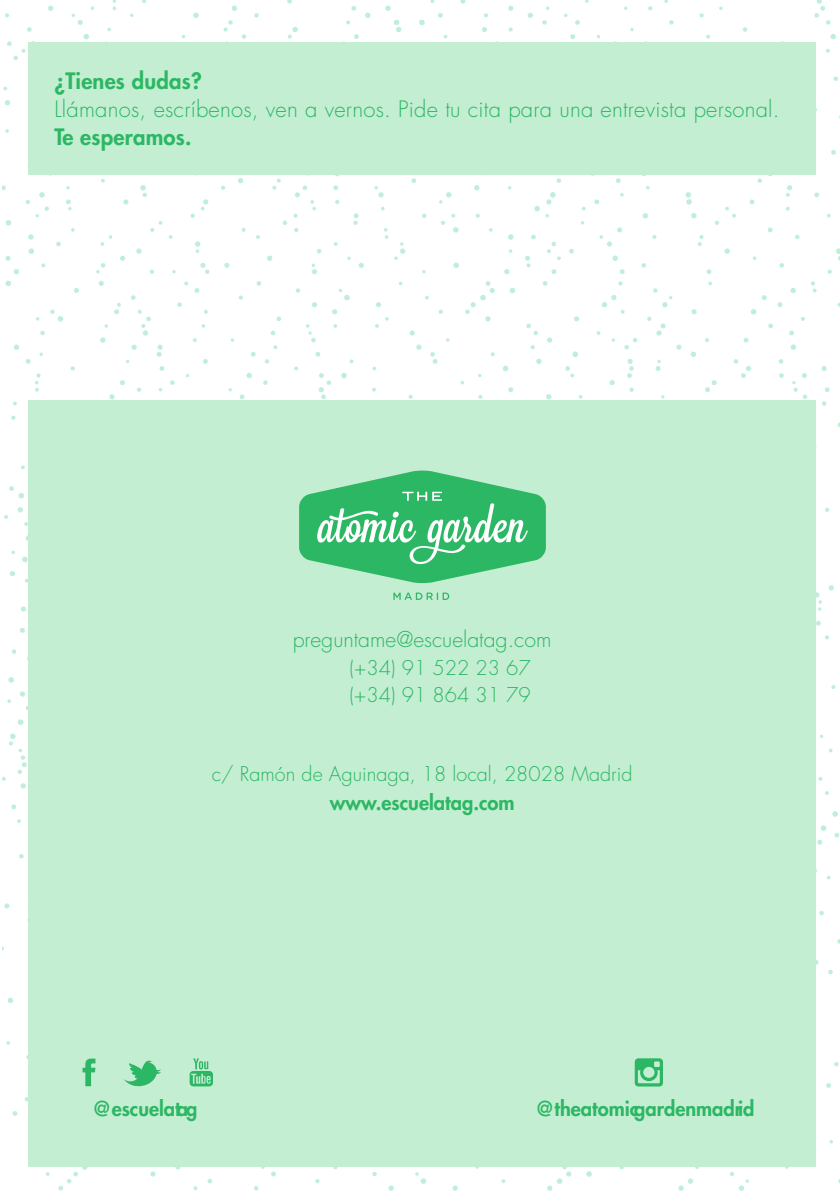
<style>
.page{position:relative;width:840px;height:1191px;background:#fff}
.page>*{position:absolute;margin:0;border:0;box-sizing:border-box;transform-origin:0 0}
.t1{font:300 22px "Futura Std";letter-spacing:.01em;color:#2cb764}
.t2{font:800 22px "Futura Std";letter-spacing:.01em;color:#2cb764}
.t3{font:300 21.2px "Futura Std";color:#2cb764}
.t4{font:800 20px "Futura Std";color:#2cb764}
.t5{font:300 19.8px "Futura Std";color:#2cb764}
</style>
<div class="page">
<img style="left:2px;top:0;width:837px;height:1190px">
<div style="left:28px;top:400px;width:787px;height:766px;background:#c3eed2"></div>
<div style="left:28px;top:42px;width:787px;height:133px;background:#c3eed2"></div>
<svg style="left:299px;top:470px;width:246px;height:113px"></svg>
<svg style="left:393px;top:592px;width:56px;height:8px"></svg>
<svg style="left:634px;top:1058px;width:28px;height:28px"></svg>
<svg style="left:124px;top:1060px;width:37px;height:27px"></svg>
<svg style="left:82px;top:1058px;width:13px;height:28px"></svg>
<svg style="left:189px;top:1058px;width:24px;height:28px"></svg>
<p class="t2" style="left:54px;top:67px;width:149px">¿Tienes dudas?</p>
<p class="t1" style="left:54px;top:96px;width:726px">Llámanos, escríbenos, ven a vernos. Pide tu cita para una entrevista personal.</p>
<p class="t2" style="left:54px;top:123px;width:138px">Te esperamos.</p>
<p class="t3" style="left:292px;top:626px;width:260px">preguntame@escuelatag.com</p>
<p class="t5" style="left:349px;top:656px;width:183px">(+34) 91 522 23 67</p>
<p class="t5" style="left:349px;top:682px;width:183px">(+34) 91 864 31 79</p>
<p class="t5" style="left:212px;top:762px;width:422px">c/ Ramón de Aguinaga, 18 local, 28028 Madrid</p>
<p class="t4" style="left:329px;top:790px;width:186px">www.escuelatag.com</p>
<p class="t4" style="left:92px;top:1095px;width:106px">@escuelatag</p>
<p class="t4" style="left:534px;top:1095px;width:221px">@theatomicgardenmadrid</p>
</div>
